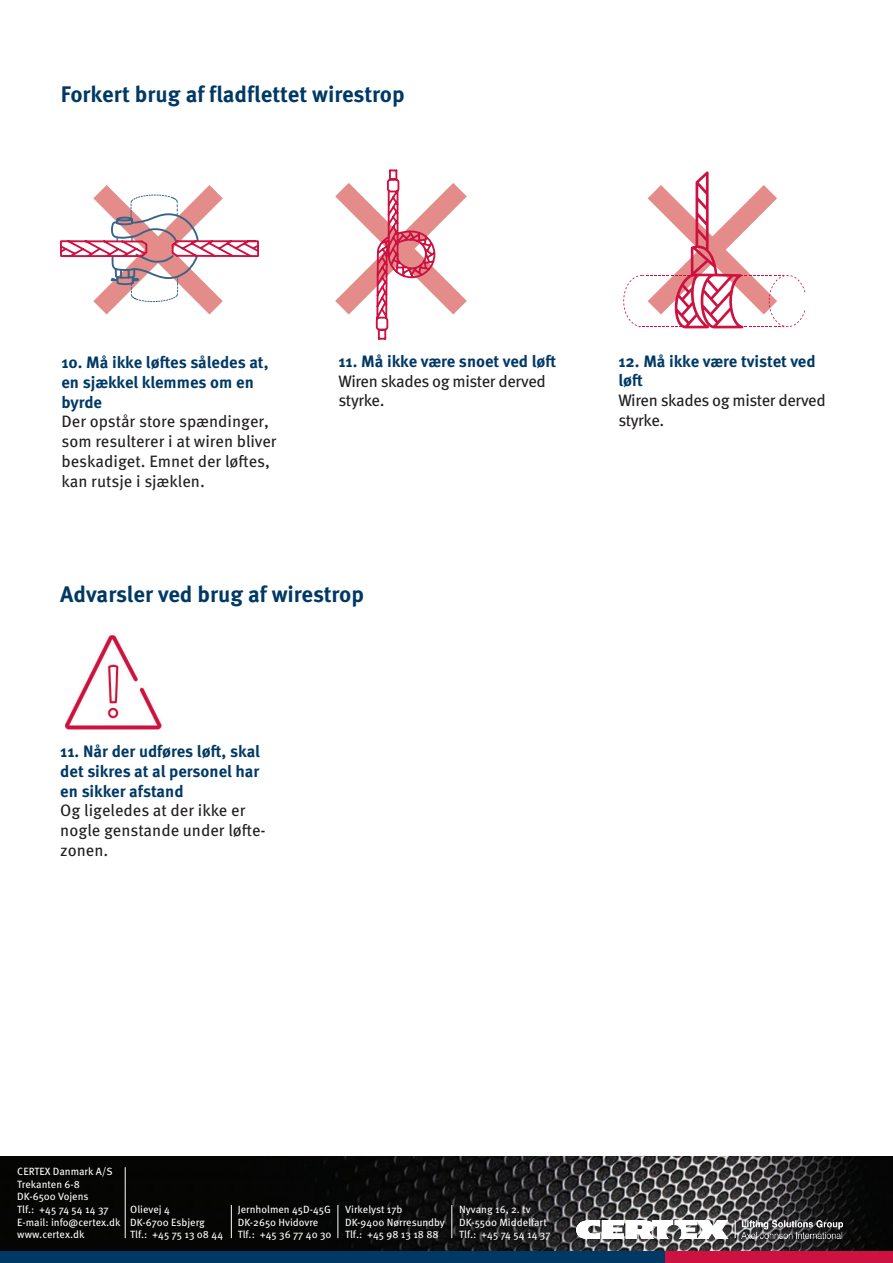
<style>
.page{position:relative;width:893px;height:1263px;background:#fff}
.page>*{position:absolute;margin:0;border:0;box-sizing:border-box;transform-origin:0 0}
.t1{font:700 22.5px "Meta Pro";color:#003965}
.t2{font:700 16.5px/19.8px "Meta Pro";letter-spacing:-.005em;color:#003965}
.t3{font:16.5px/19.8px "Meta Pro";letter-spacing:-.005em;color:#231f20}
.t4{font:16.5px/19.8px "Meta Pro";letter-spacing:-.025em;color:#231f20}
.t5{font:10.5px/12.6px "Meta Pro";color:#fff}
</style>
<div class="page">
<img style="left:0;top:1157px;width:893px;height:94px">
<div style="left:0;top:1251px;width:666px;height:12px;background:#003965"></div>
<div style="left:666px;top:1251px;width:227px;height:12px;background:#cd1141"></div>
<hr style="left:451px;top:1205px;width:1px;height:33px;background:#fff">
<hr style="left:125px;top:1167px;width:1px;height:71px;background:#fff">
<hr style="left:338px;top:1205px;width:1px;height:33px;background:#fff">
<hr style="left:231px;top:1205px;width:1px;height:33px;background:#fff">
<img style="left:576px;top:1220px;width:267px;height:18px">
<svg style="left:735px;top:1220px;width:1px;height:18px"></svg>
<svg style="left:60px;top:185px;width:200px;height:129px"></svg>
<svg style="left:335px;top:169px;width:132px;height:171px"></svg>
<img style="left:66px;top:635px;width:96px;height:95px">
<svg style="left:623px;top:171px;width:182px;height:157px"></svg>
<p class="t1" style="left:61px;top:77px;width:345px">Forkert brug af fladflettet wirestrop</p>
<p class="t2" style="left:61px;top:351px;width:209px">10. Må ikke løftes således at, en sjækkel klemmes om en byrde</p>
<p class="t3" style="left:61px;top:411px;width:217px">Der opstår store spændinger, som resulterer i at wiren bliver beskadiget. Emnet der løftes, kan rutsje i sjæklen.</p>
<p class="t2" style="left:338px;top:350px;width:219px">11. Må ikke være snoet ved løft</p>
<p class="t4" style="left:338px;top:370px;width:209px">Wiren skades og mister derved styrke.</p>
<p class="t1" style="left:60px;top:576px;width:305px">Advarsler ved brug af wirestrop</p>
<p class="t2" style="left:60px;top:740px;width:201px;text-align:justify">11. Når der udføres løft, skal det sikres at al personel har en sikker afstand</p>
<p class="t3" style="left:60px;top:800px;width:207px">Og ligeledes at der ikke er nogle genstande under løfte&shy;zonen.</p>
<p class="t2" style="left:618px;top:350px;width:199px">12. Må ikke være tvistet ved løft</p>
<p class="t4" style="left:618px;top:390px;width:209px">Wiren skades og mister derved styrke.</p>
<p class="t5" style="left:17px;top:1164px;width:105px">CERTEX Danmark A/S<br>Trekanten 6-8<br>DK-6500 Vojens<br>Tlf.: +45 74 54 14 37<br>E-mail: info@certex.dk www.certex.dk</p>
<p class="t5" style="left:238px;top:1202px;width:95px">Jernholmen 45D-45G<br>DK-2650 Hvidovre<br>Tlf.: +45 36 77 40 30</p>
<p class="t5" style="left:345px;top:1202px;width:101px">Virkelyst 17b<br>DK-9400 Nørresundby<br>Tlf.: +45 98 13 18 88</p>
<p class="t5" style="left:130px;top:1202px;width:94px">Olievej 4<br>DK-6700 Esbjerg<br>Tlf.: +45 75 13 08 44</p>
<p class="t5" style="left:459px;top:1202px;width:93px">Nyvang 16, 2. tv<br>DK-5500 Middelfart<br>Tlf.: +45 74 54 14 37</p>
</div>
